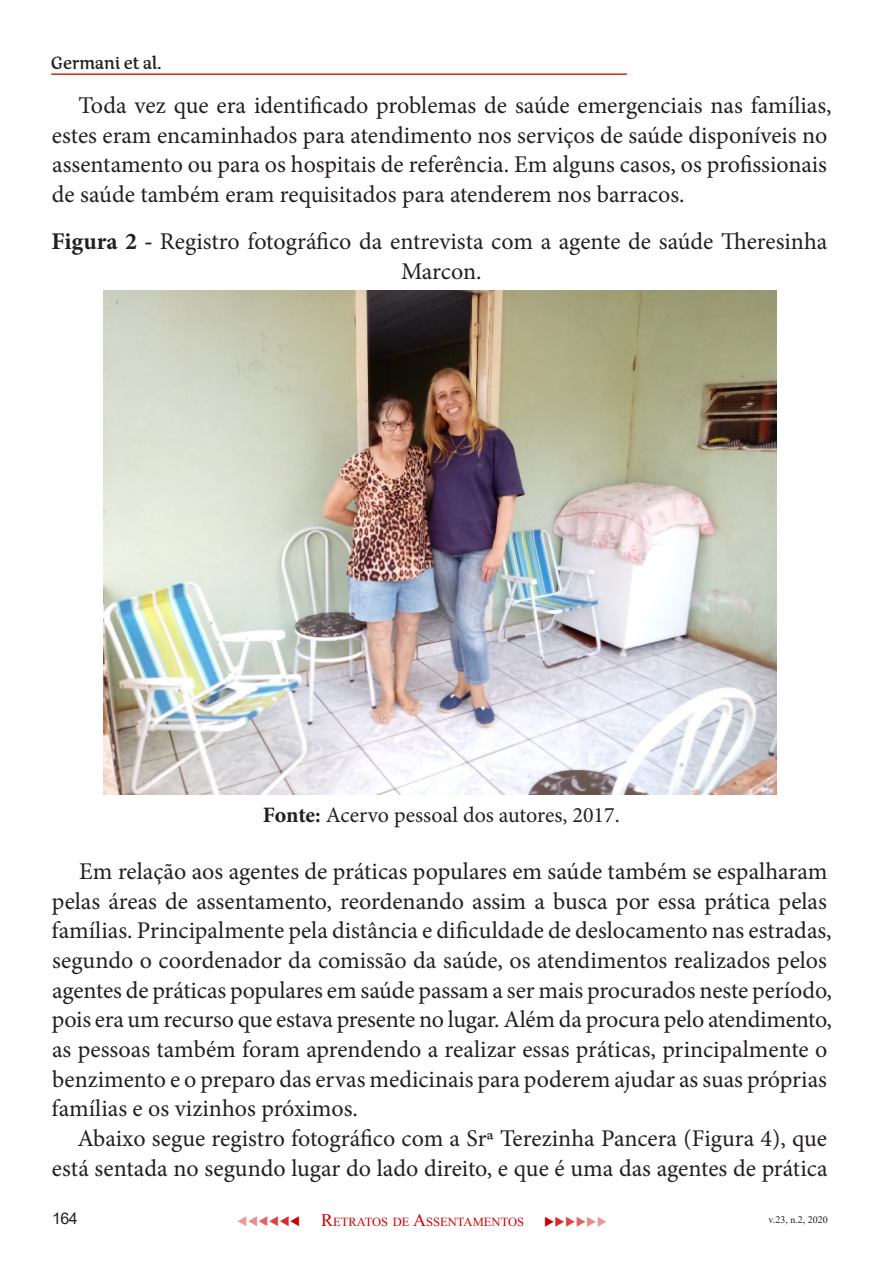
<style>
.page{position:relative;width:879px;height:1276px;background:#fff}
.page>*{position:absolute;margin:0;border:0;box-sizing:border-box;transform-origin:0 0}
.t1{font:24px/29.6px "Minion Pro";color:#231f20}
.t2{font:22px "Minion Pro";color:#231f20}
.t3{font:18px "Rumba Small";color:#231f20}
.t4{font:16px "Arial";color:#231f20}
.t5{font:12.6px "Mongolian Baiti";color:#c00}
.t6{font:12px "Wingdings 3";color:#c00}
.t7{font:10px "Times New Roman";color:#231f20}
.s1{font-weight:700}
.s2{font-size:18px}
.s3{color:#d52b2b}
.s4{color:#da4545}
.s5{color:#e06666}
.s6{color:#e88c8c}
.s7{color:#eb9999}
</style>
<div class="page">
<hr style="left:51px;top:73px;width:576px;height:2px;background:#dc2111">
<img style="left:103px;top:290px;width:673px;height:504px">
<p class="t3" style="left:51px;top:50px;width:112px">Germani et al.</p>
<p class="t1" style="left:52px;top:91px;width:781px;text-indent:26px">Toda vez que era identificado problemas de saúde emergenciais nas famílias, estes eram encaminhados para atendimento nos serviços de saúde disponíveis no assentamento ou para os hospitais de referência. Em alguns casos, os profissionais de saúde também eram requisitados para atenderem nos barracos.</p>
<p class="t1" style="left:51px;top:226px;width:777px;text-align:center"><span class="s1">Figura 2 -</span> Registro fotográfico da entrevista com a agente de saúde Theresinha<br>Marcon.</p>
<p class="t2" style="left:263px;top:800px;width:358px"><span class="s1">Fonte:</span> Acervo pessoal dos autores, 2017.</p>
<p class="t1" style="left:52px;top:856px;width:782px;text-indent:28px">Em relação aos agentes de práticas populares em saúde também se espalharam pelas áreas de assentamento, reordenando assim a busca por essa prática pelas famílias. Principalmente pela distância e dificuldade de deslocamento nas estradas, segundo o coordenador da comissão da saúde, os atendimentos realizados pelos agentes de práticas populares em saúde passam a ser mais procurados neste período, pois era um recurso que estava presente no lugar. Além da procura pelo atendimento, as pessoas também foram aprendendo a realizar essas práticas, principalmente o benzimento e o preparo das ervas medicinais para poderem ajudar as suas próprias famílias e os vizinhos próximos.</p>
<p class="t1" style="left:52px;top:1123px;width:777px;text-align:right">Abaixo segue registro fotográfico com a Srª Terezinha Pancera (Figura 4), que está sentada no segundo lugar do lado direito, e que é uma das agentes de prática</p>
<p class="t4" style="left:52px;top:1207px;width:27px">164</p>
<p class="t5" style="left:321px;top:1214px;width:205px"><span class="s2">R</span>ETRATOS DE <span class="s2">A</span>SSENTAMENTOS</p>
<p class="t6" style="left:544px;top:1214px;width:65px">◆<span class="s3">◆</span><span class="s4">◆</span><span class="s5">◆</span><span class="s6">◆</span><span class="s7">◆</span></p>
<p class="t7" style="left:768px;top:1212px;width:61px">v.23, n.2, 2020</p>
<p class="t6" style="left:300px;top:1228px;width:65px;rotate:-180deg">◆<span class="s3">◆</span><span class="s4">◆</span><span class="s5">◆</span><span class="s6">◆</span><span class="s7">◆</span></p>
</div>
